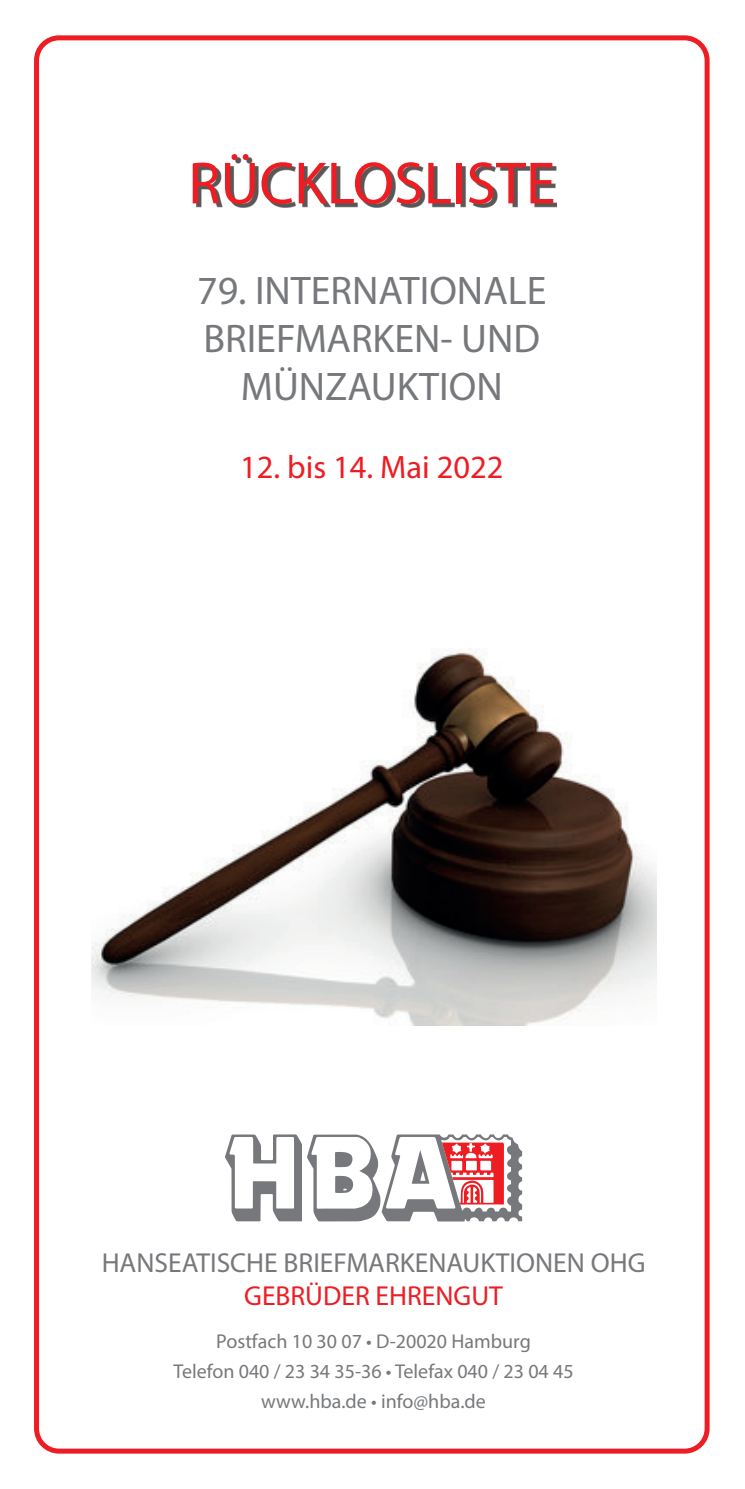
<style>
.page{position:relative;width:745px;height:1489px;background:#fff}
.page>*{position:absolute;margin:0;border:0;box-sizing:border-box;transform-origin:0 0}
.t1{font:60px "Myriad Pro";color:#ee1d23}
.t2{font:40px/48px "Myriad Pro";color:#76787b;text-align:center}
.t3{font:32.5px "Myriad Pro";color:#ee1d23}
.t4{font:27.5px "Myriad Pro";color:#76787b}
.t5{font:27.5px "Myriad Pro";color:#ee1d23}
.t6{font:20px/30px "Myriad Pro";color:#76787b;text-align:center}
</style>
<div class="page">
<div style="left:34px;top:35px;width:675px;height:1418px;border:5px solid #ee1d23;border-radius:22px"></div>
<img style="left:91px;top:648px;width:564px;height:377px">
<svg style="left:225px;top:1134px;width:297px;height:87px"></svg>
<div style="left:196px;top:157px;width:360px;height:51px;background:#231f20;opacity:.75"></div>
<h1 class="t1" style="left:188px;top:146px;width:368px">RÜCKLOSLISTE</h1>
<h2 class="t2" style="left:197px;top:266px;width:350px">79. INTERNATIONALE<br>BRIEFMARKEN- UND<br>MÜNZAUKTION</h2>
<h3 class="t3" style="left:240px;top:447px;width:264px">12. bis 14. Mai 2022</h3>
<h3 class="t4" style="left:102px;top:1245px;width:545px">HANSEATISCHE BRIEFMARKENAUKTIONEN OHG</h3>
<h3 class="t5" style="left:244px;top:1278px;width:260px">GEBRÜDER EHRENGUT</h3>
<p class="t6" style="left:173px;top:1325px;width:401px">Postfach 10 30 07 • D-20020 Hamburg<br>Telefon 040 / 23 34 35-36 • Telefax 040 / 23 04 45 www.hba.de • info@hba.de</p>
</div>
